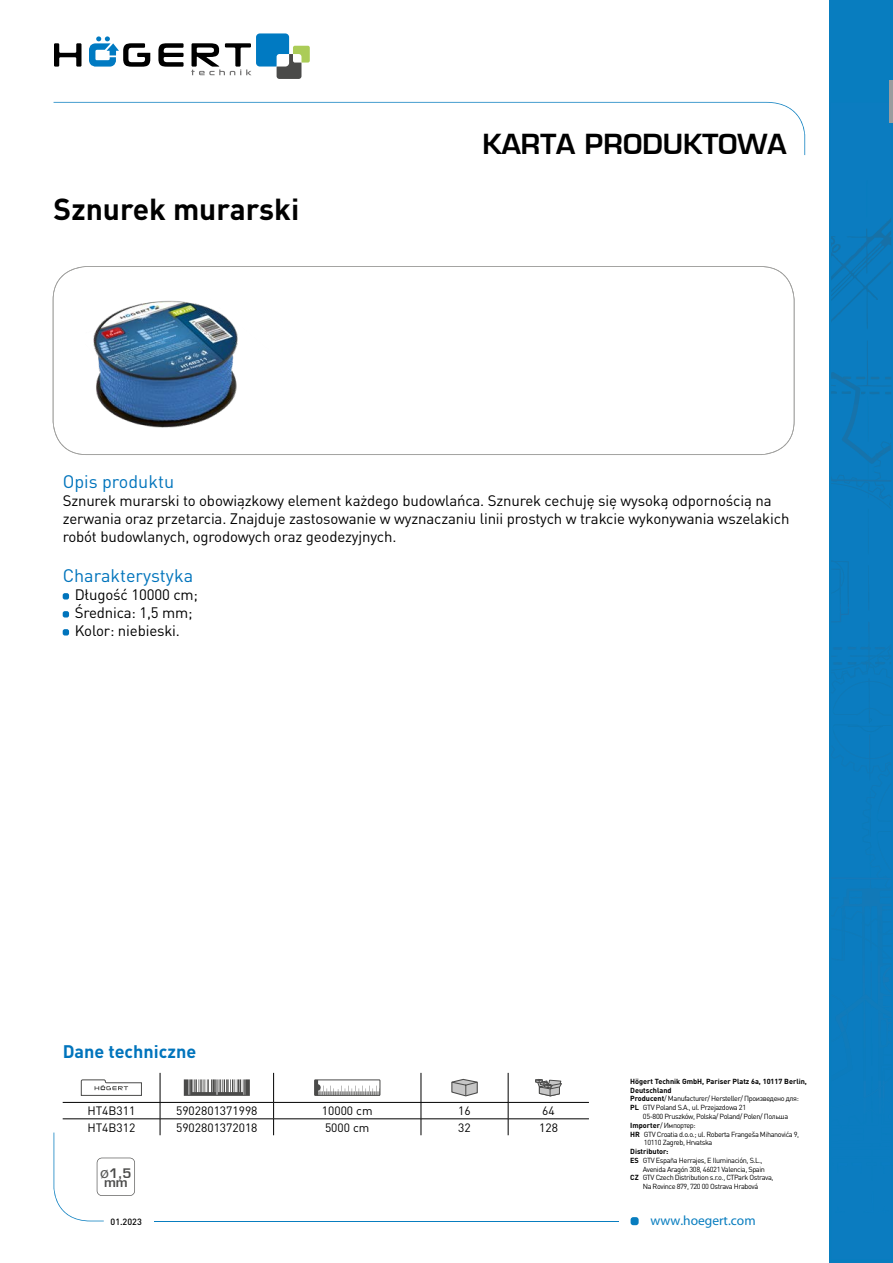
<style>
.page{position:relative;width:893px;height:1263px;background:#fff}
.page>*{position:absolute;margin:0;border:0;box-sizing:border-box;transform-origin:0 0}
.t1{font:700 30px "DIN Pro";color:#000}
.t2{font:700 27px "Euromode";color:#000}
.t3{font:18px "DIN Pro";color:#0074bc}
.t4{font:700 18px "DIN Pro";color:#0074bc}
.t5{font:15px/18px "DIN Pro";letter-spacing:-.01em;color:#000}
.t6{font:13.5px "Myriad Pro";color:#087dbf}
.t7{font:700 12.9px "Euromode";color:#4a4a49}
.t8{font:12px "DIN Pro";color:#000}
.t9{font:500 9px "DIN Pro";color:#000}
.t10{font:7.35px "DIN Pro";letter-spacing:-.05em;color:#000}
.t11{font:700 7.35px "DIN Pro";color:#000}
.s1{font-family:"Myriad Pro";font-weight:400;font-size:16.2px;color:#575756}
.s2{font-weight:700}
</style>
<div class="page">
<div style="left:631px;top:1217px;width:8px;height:8px;background:#087dbf;border-radius:3px"></div>
<svg style="left:54px;top:102px;width:751px;height:53px"></svg>
<hr style="left:154px;top:1220px;width:465px;height:1px;background:#087dbf">
<div style="left:830px;top:0;width:63px;height:1263px;background:#087dbf"></div>
<img style="left:831px;top:273px;width:50px;height:56px">
<img style="left:867px;top:222px;width:24px;height:43px">
<img style="left:831px;top:222px;width:56px;height:42px">
<svg style="left:831px;top:341px;width:60px;height:565px"></svg>
<img style="left:863px;top:906px;width:28px;height:76px">
<img style="left:831px;top:877px;width:60px;height:2px">
<img style="left:848px;top:647px;width:43px;height:3px">
<hr style="left:890px;top:80px;width:3px;height:43px;background:#999c9e">
<svg style="left:53px;top:266px;width:741px;height:189px"></svg>
<svg style="left:54px;top:43px;width:27px;height:24px"></svg>
<svg style="left:158px;top:43px;width:26px;height:24px"></svg>
<svg style="left:89px;top:36px;width:61px;height:31px"></svg>
<svg style="left:191px;top:33px;width:119px;height:46px"></svg>
<svg style="left:63px;top:593px;width:6px;height:6px"></svg>
<svg style="left:63px;top:611px;width:6px;height:6px"></svg>
<svg style="left:63px;top:629px;width:6px;height:6px"></svg>
<hr style="left:63px;top:1102px;width:97px;height:1px;background:#000">
<hr style="left:160px;top:1102px;width:114px;height:1px;background:#000">
<hr style="left:274px;top:1102px;width:147px;height:1px;background:#000">
<hr style="left:421px;top:1102px;width:87px;height:1px;background:#000">
<hr style="left:508px;top:1102px;width:81px;height:1px;background:#000">
<hr style="left:63px;top:1118px;width:97px;height:1px;background:#000">
<hr style="left:160px;top:1118px;width:114px;height:1px;background:#000">
<svg style="left:160px;top:1073px;width:1px;height:62px"></svg>
<hr style="left:274px;top:1118px;width:147px;height:1px;background:#000">
<svg style="left:273px;top:1073px;width:1px;height:62px"></svg>
<hr style="left:421px;top:1118px;width:87px;height:1px;background:#000">
<svg style="left:421px;top:1073px;width:1px;height:62px"></svg>
<hr style="left:508px;top:1118px;width:81px;height:1px;background:#000">
<svg style="left:508px;top:1073px;width:1px;height:62px"></svg>
<svg style="left:81px;top:1079px;width:61px;height:17px"></svg>
<svg style="left:184px;top:1079px;width:66px;height:17px"></svg>
<svg style="left:316px;top:1081px;width:62px;height:13px"></svg>
<div style="left:314px;top:1079px;width:66px;height:17px;border:1px solid #4a4a49"></div>
<svg style="left:451px;top:1079px;width:27px;height:17px"></svg>
<svg style="left:535px;top:1079px;width:27px;height:17px"></svg>
<img style="left:85px;top:279px;width:184px;height:170px">
<svg style="left:54px;top:1132px;width:81px;height:89px"></svg>
<h1 class="t1" style="left:54px;top:184px;width:247px">Sznurek murarski</h1>
<h2 class="t2" style="left:482px;top:128px;width:306px">KARTA PRODUKTOWA</h2>
<h3 class="t3" style="left:63px;top:469px;width:113px">Opis produktu</h3>
<p class="t5" style="left:63px;top:491px;width:728px">Sznurek murarski to obowiązkowy element każdego budowlańca. Sznurek cechuję się wysoką odpornością na zerwania oraz przetarcia. Znajduje zastosowanie w wyznaczaniu linii prostych w trakcie wykonywania wszelakich robót budowlanych, ogrodowych oraz geodezyjnych.</p>
<h3 class="t3" style="left:63px;top:563px;width:132px">Charakterystyka</h3>
<h3 class="t5" style="left:75px;top:584px;width:125px">Długość 10000 cm;<br>Średnica: 1,5 mm;<br>Kolor: niebieski.</h3>
<h3 class="t4" style="left:63px;top:1036px;width:135px">Dane techniczne</h3>
<h3 class="t8" style="left:87px;top:1103px;width:49px">HT4B311</h3>
<h3 class="t8" style="left:176px;top:1103px;width:83px">5902801371998</h3>
<h3 class="t8" style="left:322px;top:1103px;width:52px">10000 cm</h3>
<h3 class="t8" style="left:458px;top:1103px;width:14px">16</h3>
<h3 class="t8" style="left:542px;top:1103px;width:14px">64</h3>
<h3 class="t8" style="left:87px;top:1119px;width:49px">HT4B312</h3>
<h3 class="t8" style="left:176px;top:1119px;width:83px">5902801372018</h3>
<h3 class="t8" style="left:325px;top:1119px;width:46px">5000 cm</h3>
<h3 class="t8" style="left:458px;top:1119px;width:14px">32</h3>
<h3 class="t8" style="left:539px;top:1119px;width:20px">128</h3>
<h3 class="t7" style="left:100px;top:1165px;width:33px"><span class="s1">ø</span>1,5</h3>
<h3 class="t7" style="left:104px;top:1174px;width:25px">mm</h3>
<p class="t11" style="left:630px;top:1075px;width:178px">Högert Technik GmbH, Pariser Platz 6a, 10117 Berlin,</p>
<p class="t11" style="left:630px;top:1084px;width:43px">Deutschland</p>
<p class="t10" style="left:630px;top:1094px;width:170px"><span class="s2">Producent</span>/ Manufacturer/ Hersteller/ Произведено для:</p>
<p class="t10" style="left:630px;top:1102px;width:117px"><span class="s2">PL</span> GTV Poland S.A., ul. Przejazdowa 21</p>
<p class="t10" style="left:643px;top:1111px;width:147px">05-800 Pruszków, Polska/ Poland/ Polen/ Польша</p>
<p class="t10" style="left:630px;top:1120px;width:67px"><span class="s2">Importer</span>/ Импортер:</p>
<p class="t10" style="left:630px;top:1129px;width:171px"><span class="s2">HR</span> GTV Croatia d.o.o.; ul. Roberta Frangeša Mihanovića 9,</p>
<p class="t10" style="left:644px;top:1138px;width:70px">10110 Zagreb, Hrvatska</p>
<p class="t11" style="left:630px;top:1145px;width:40px">Distributor:</p>
<p class="t10" style="left:630px;top:1155px;width:134px"><span class="s2">ES</span> GTV España Herrajes, E Iluminación, S.L.,</p>
<p class="t10" style="left:643px;top:1164px;width:124px">Avenida Aragón 308, 46021 Valencia, Spain</p>
<p class="t10" style="left:630px;top:1173px;width:145px"><span class="s2">CZ</span> GTV Czech Distribution s.r.o., CTPark Ostrava,</p>
<p class="t10" style="left:643px;top:1181px;width:117px">Na Rovince 879, 720 00 Ostrava Hrabová</p>
<p class="t9" style="left:111px;top:1215px;width:33px">01.2023</p>
<h3 class="t6" style="left:651px;top:1212px;width:107px">www.hoegert.com</h3>
</div>
